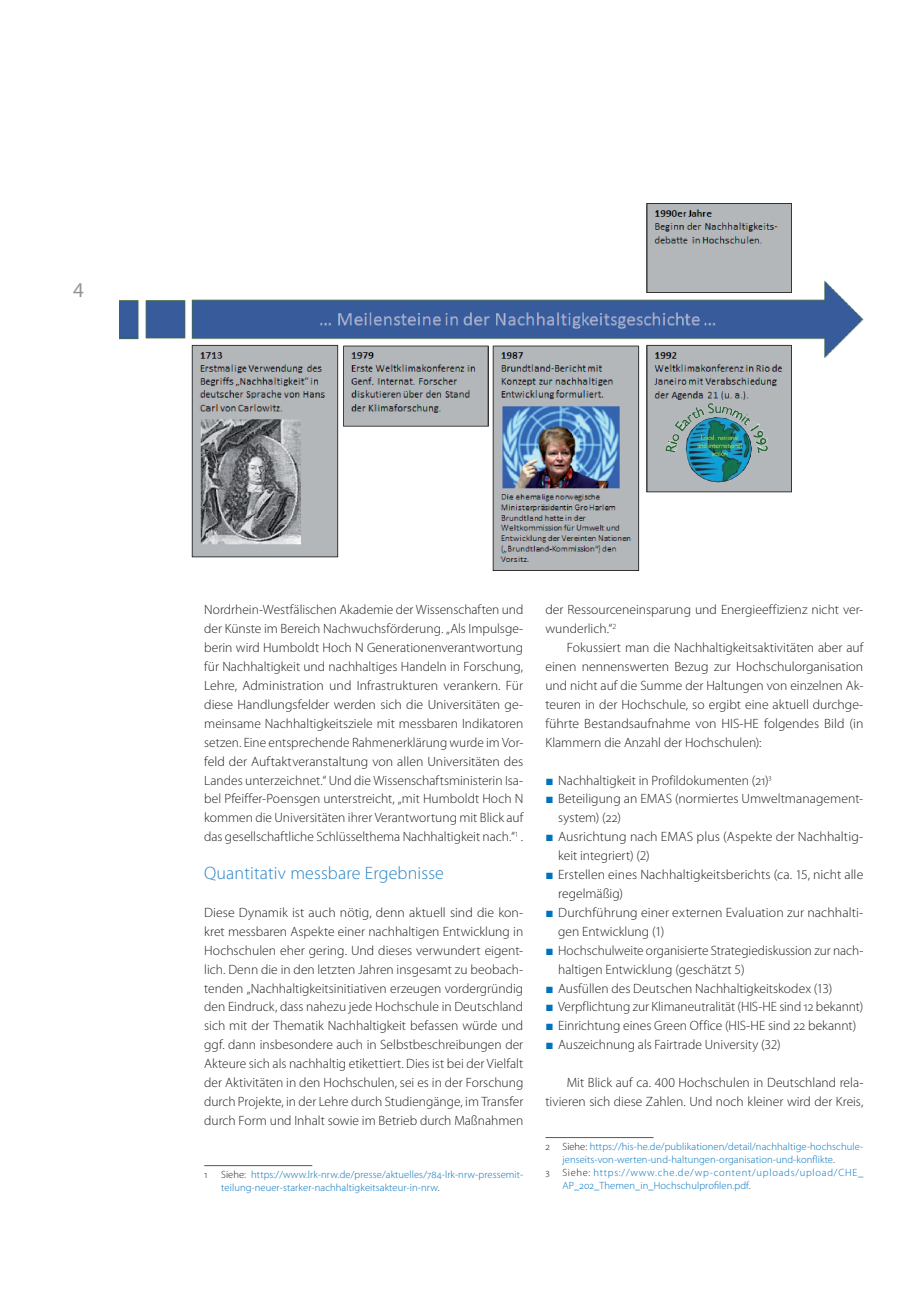
<style>
.page{position:relative;width:919px;height:1289px;background:#fff}
.page>*{position:absolute;margin:0;border:0;box-sizing:border-box;transform-origin:0 0}
.t1{font:21px "Myriad Pro";color:#939598}
.Überschrift_2_einspa{font:300 18px "Myriad Pro";letter-spacing:.01em;color:#2783c5}
.Standard_1-spaltig{font:300 13.5px/18.9px "Myriad Pro";color:#231f20}
.Fußnotentext{font:300 10.5px/12.8px "Myriad Pro";letter-spacing:.01em;color:#0072bc}
.Fußnotentext-2{font:300 10.5px/12.8px "Myriad Pro";letter-spacing:.065em;color:#0072bc}
.Fußnotentext-3{font:300 10.5px "Myriad Pro";color:#231f20}
.s1{color:#231f20}
.s2{font-family:"Arial";font-weight:400;color:#0072bc}
</style>
<div class="page">
<hr style="left:204px;top:1165px;width:108px;height:1px;background:#57585a">
<hr style="left:545px;top:1137px;width:108px;height:1px;background:#57585a">
<img style="left:119px;top:203px;width:744px;height:367px">
<img style="left:665px;top:403px;width:102px;height:79px">
<h1 class="t1" style="left:73px;top:277px;width:12px">4</h1>
<p class="Standard_1-spaltig" style="left:204px;top:600px;width:320px;text-align:justify">Nordrhein-Westfälischen Akademie der Wissenschaften und der Künste im Bereich Nachwuchsförderung. „Als Impulsge&shy;berin wird Humboldt Hoch N Generationenverantwortung für Nachhaltigkeit und nachhaltiges Handeln in Forschung, Lehre, Administration und Infrastrukturen verankern. Für diese Handlungsfelder werden sich die Universitäten ge&shy;meinsame Nachhaltigkeitsziele mit messbaren Indikatoren setzen. Eine entsprechende Rahmenerklärung wurde im Vor&shy;feld der Auftaktveranstaltung von allen Universitäten des Landes unterzeichnet.“ Und die Wissenschaftsministerin Isa&shy;bel Pfeiffer-Poensgen unterstreicht, „mit Humboldt Hoch N kommen die Universitäten ihrer Verantwortung mit Blick auf das gesellschaftliche Schlüsselthema Nachhaltigkeit nach.“<sup>1</sup> .</p>
<p class="Überschrift_2_einspa" style="left:204px;top:862px;width:241px">Quantitativ messbare Ergebnisse</p>
<p class="Standard_1-spaltig" style="left:204px;top:902px;width:320px;text-align:justify">Diese Dynamik ist auch nötig, denn aktuell sind die kon&shy;kret messbaren Aspekte einer nachhaltigen Entwicklung in Hochschulen eher gering. Und dieses verwundert eigent&shy;lich. Denn die in den letzten Jahren insgesamt zu beobach&shy;tenden „Nachhaltigkeitsinitiativen erzeugen vordergründig den Eindruck, dass nahezu jede Hochschule in Deutschland sich mit der Thematik Nachhaltigkeit befassen würde und ggf. dann insbesondere auch in Selbstbeschreibungen der Akteure sich als nachhaltig etikettiert. Dies ist bei der Vielfalt der Aktivitäten in den Hochschulen, sei es in der Forschung durch Projekte, in der Lehre durch Studiengänge, im Transfer durch Form und Inhalt sowie im Betrieb durch Maßnahmen</p>
<p class="Fußnotentext-3" style="left:204px;top:1168px;width:5px">1</p>
<p class="Fußnotentext" style="left:221px;top:1168px;width:303px"><span class="s1">Siehe:</span> https://www.lrk-nrw.de/presse/aktuelles/784-lrk-nrw-pressemit&shy;teilung-neuer-starker-nachhaltigkeitsakteur-in-nrw<span class="s1">.</span></p>
<p class="Standard_1-spaltig" style="left:545px;top:600px;width:319px">der Ressourceneinsparung und Energieeffizienz nicht ver&shy;wunderlich.“<sup>2</sup></p>
<p class="Standard_1-spaltig" style="left:545px;top:638px;width:319px;text-align:justify;text-indent:21px">Fokussiert man die Nachhaltigkeitsaktivitäten aber auf einen nennenswerten Bezug zur Hochschulorganisation und nicht auf die Summe der Haltungen von einzelnen Ak&shy;teuren in der Hochschule, so ergibt eine aktuell durchge&shy;führte Bestandsaufnahme von HIS-HE folgendes Bild (in Klammern die Anzahl der Hochschulen):</p>
<p class="Standard_1-spaltig" style="left:545px;top:770px;width:228px"><span class="s2">■</span> Nachhaltigkeit in Profildokumenten (21)<sup>3</sup></p>
<p class="Standard_1-spaltig" style="left:558px;top:789px;width:306px;text-indent:-13px"><span class="s2">■</span> Beteiligung an EMAS (normiertes Umweltmanagement&shy;system) (22)</p>
<p class="Standard_1-spaltig" style="left:558px;top:827px;width:306px;text-indent:-13px"><span class="s2">■</span> Ausrichtung nach EMAS plus (Aspekte der Nachhaltig&shy;keit integriert) (2)</p>
<p class="Standard_1-spaltig" style="left:558px;top:865px;width:306px;text-indent:-13px"><span class="s2">■</span> Erstellen eines Nachhaltigkeitsberichts (ca. 15, nicht alle regelmäßig)</p>
<p class="Standard_1-spaltig" style="left:558px;top:902px;width:306px;text-indent:-13px"><span class="s2">■</span> Durchführung einer externen Evaluation zur nachhalti&shy;gen Entwicklung (1)</p>
<p class="Standard_1-spaltig" style="left:558px;top:940px;width:306px;text-indent:-13px"><span class="s2">■</span> Hochschulweite organisierte Strategiediskussion zur nach&shy;haltigen Entwicklung (geschätzt 5)</p>
<p class="Standard_1-spaltig" style="left:545px;top:978px;width:288px"><span class="s2">■</span> Ausfüllen des Deutschen Nachhaltigkeitskodex (13)</p>
<p class="Standard_1-spaltig" style="left:545px;top:997px;width:319px"><span class="s2">■</span> Verpflichtung zur Klimaneutralität (HIS-HE sind 12 bekannt)</p>
<p class="Standard_1-spaltig" style="left:545px;top:1016px;width:312px"><span class="s2">■</span> Einrichtung eines Green Office (HIS-HE sind 22 bekannt)</p>
<p class="Standard_1-spaltig" style="left:545px;top:1035px;width:237px"><span class="s2">■</span> Auszeichnung als Fairtrade University (32)</p>
<p class="Standard_1-spaltig" style="left:545px;top:1072px;width:319px;text-align:right">Mit Blick auf ca. 400 Hochschulen in Deutschland rela&shy;tivieren sich diese Zahlen. Und noch kleiner wird der Kreis,</p>
<p class="Fußnotentext" style="left:562px;top:1140px;width:302px;text-indent:-17px"><span class="s1">2 Siehe:</span> https://his-he.de/publikationen/detail/nachhaltige-hochschule&shy;jenseits-von-werten-und-haltungen-organisation-und-konflikte<span class="s1">.</span></p>
<p class="Fußnotentext-2" style="left:562px;top:1165px;width:302px;text-indent:-17px"><span class="s1">3 Siehe:</span> https://www.che.de/wp-content/uploads/upload/CHE_<br>AP_202_Themen_in_Hochschulprofilen.pdf<span class="s1">.</span></p>
</div>
